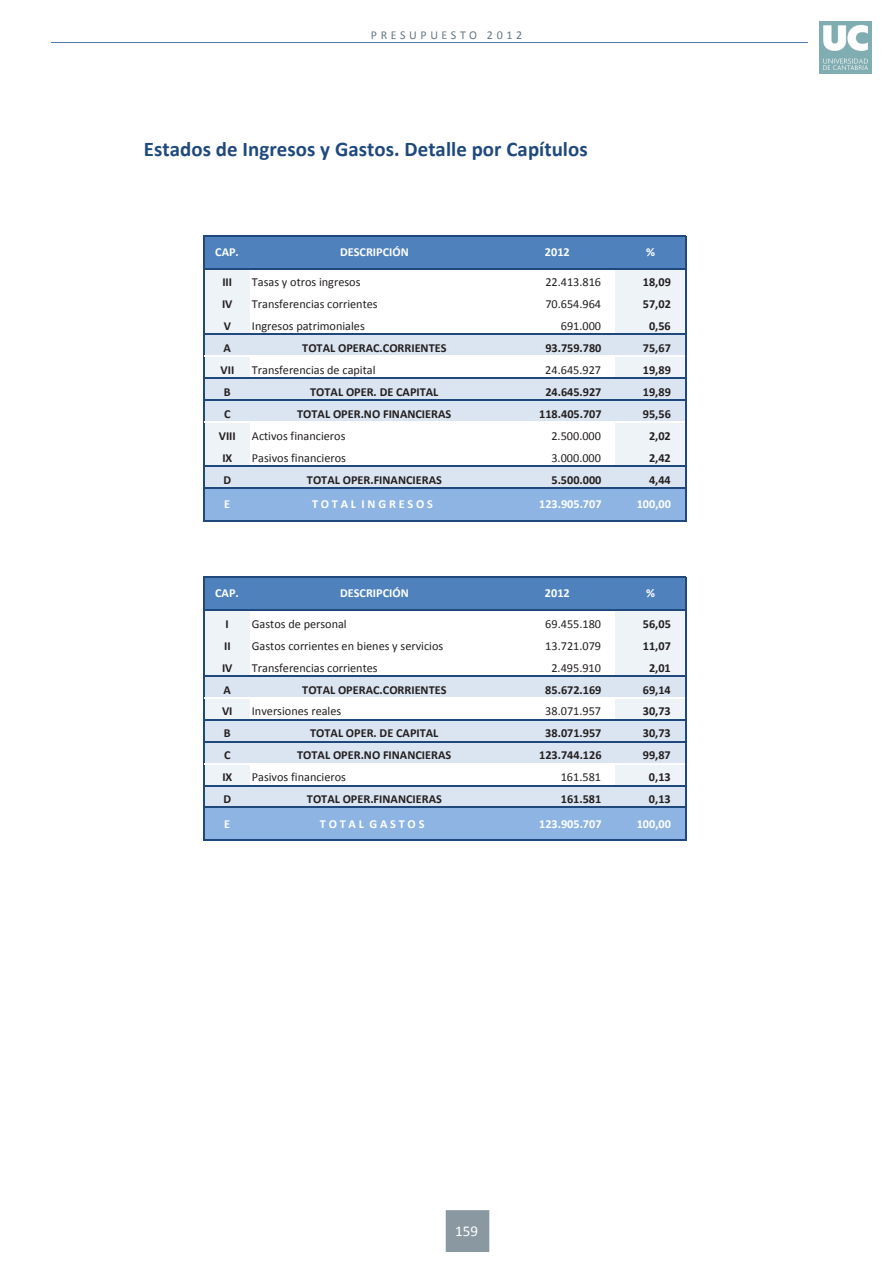
<style>
.page{position:relative;width:893px;height:1263px;background:#fff}
.page>*{position:absolute;margin:0;border:0;box-sizing:border-box;transform-origin:0 0}
.t1{font:700 20.85px "Calibri";letter-spacing:.005em;color:#1f497d}
.t2{font:15px "Calibri";color:#fff}
.t3{font:700 12.3px "Calibri";color:#231f20}
.t4{font:12.3px "Calibri";color:#231f20}
.t5{font:700 12.3px "Calibri";color:#fff}
.t6{font:700 12.3px "Calibri";letter-spacing:.225em;color:#fff}
.t7{font:12px "Calibri";letter-spacing:.3em;color:#647882}
</style>
<div class="page">
<img style="left:819px;top:21px;width:53px;height:53px">
<div style="left:446px;top:1210px;width:43px;height:42px;background:#8a99a1"></div>
<hr style="left:51px;top:42px;width:757px;height:1px;background:#4e78ae">
<div style="left:205px;top:236px;width:481px;height:33px;background:#4f82bd"></div>
<div style="left:205px;top:268px;width:45px;height:67px;background:#eef3f8"></div>
<div style="left:615px;top:268px;width:71px;height:67px;background:#eef3f8"></div>
<div style="left:205px;top:334px;width:481px;height:22px;background:#dbe5f1"></div>
<div style="left:205px;top:356px;width:45px;height:22px;background:#eef3f8"></div>
<div style="left:615px;top:356px;width:71px;height:22px;background:#eef3f8"></div>
<div style="left:205px;top:378px;width:481px;height:44px;background:#dbe5f1"></div>
<div style="left:205px;top:422px;width:45px;height:44px;background:#eef3f8"></div>
<div style="left:615px;top:422px;width:71px;height:44px;background:#eef3f8"></div>
<div style="left:205px;top:466px;width:481px;height:22px;background:#dbe5f1"></div>
<div style="left:205px;top:488px;width:481px;height:33px;background:#8eb4e3"></div>
<div style="left:205px;top:577px;width:481px;height:33px;background:#4f82bd"></div>
<div style="left:205px;top:610px;width:45px;height:66px;background:#eef3f8"></div>
<div style="left:615px;top:610px;width:71px;height:66px;background:#eef3f8"></div>
<div style="left:205px;top:675px;width:481px;height:23px;background:#dbe5f1"></div>
<div style="left:205px;top:697px;width:45px;height:23px;background:#eef3f8"></div>
<div style="left:615px;top:697px;width:71px;height:23px;background:#eef3f8"></div>
<div style="left:205px;top:719px;width:481px;height:45px;background:#dbe5f1"></div>
<div style="left:205px;top:763px;width:45px;height:23px;background:#eef3f8"></div>
<div style="left:615px;top:763px;width:71px;height:23px;background:#eef3f8"></div>
<div style="left:205px;top:785px;width:481px;height:23px;background:#dbe5f1"></div>
<div style="left:205px;top:807px;width:481px;height:33px;background:#8eb4e3"></div>
<hr style="left:204px;top:235px;width:1px;height:286px;background:#1f497c">
<hr style="left:685px;top:236px;width:1px;height:285px;background:#1f497c">
<hr style="left:204px;top:576px;width:1px;height:265px;background:#1f497c">
<hr style="left:685px;top:578px;width:1px;height:263px;background:#1f497c">
<hr style="left:205px;top:235px;width:481px;height:1px;background:#1f497c">
<hr style="left:205px;top:268px;width:481px;height:1px;background:#1f497c">
<hr style="left:205px;top:334px;width:481px;height:1px;background:#1f497c">
<hr style="left:205px;top:356px;width:480px;height:1px;background:#fff">
<hr style="left:205px;top:378px;width:481px;height:1px;background:#1f497c">
<hr style="left:205px;top:400px;width:481px;height:1px;background:#1f497c">
<hr style="left:205px;top:422px;width:480px;height:1px;background:#fff">
<hr style="left:205px;top:466px;width:481px;height:1px;background:#1f497c">
<hr style="left:205px;top:488px;width:481px;height:1px;background:#1f497c">
<hr style="left:205px;top:520px;width:481px;height:1px;background:#1f497c">
<hr style="left:205px;top:576px;width:481px;height:2px;background:#1f497c">
<hr style="left:205px;top:609px;width:481px;height:1px;background:#1f497c">
<hr style="left:205px;top:675px;width:481px;height:1px;background:#1f497c">
<hr style="left:205px;top:697px;width:480px;height:1px;background:#fff">
<hr style="left:205px;top:719px;width:481px;height:1px;background:#1f497c">
<hr style="left:205px;top:741px;width:481px;height:1px;background:#1f497c">
<hr style="left:205px;top:763px;width:480px;height:1px;background:#fff">
<hr style="left:205px;top:785px;width:481px;height:1px;background:#1f497c">
<hr style="left:205px;top:807px;width:481px;height:1px;background:#1f497c">
<hr style="left:205px;top:840px;width:481px;height:1px;background:#1f497c">
<p class="t7" style="left:371px;top:27px;width:153px">PRESUPUESTO 2012</p>
<p class="t1" style="left:144px;top:136px;width:445px">Estados de Ingresos y Gastos. Detalle por Capítulos</p>
<p class="t5" style="left:215px;top:244px;width:25px">CAP.</p>
<p class="t5" style="left:340px;top:244px;width:70px">DESCRIPCIÓN</p>
<p class="t5" style="left:545px;top:244px;width:26px">2012</p>
<p class="t5" style="left:646px;top:244px;width:10px">%</p>
<p class="t3" style="left:222px;top:275px;width:11px">III</p>
<p class="t4" style="left:252px;top:275px;width:110px">Tasas y otros ingresos</p>
<p class="t4" style="left:545px;top:275px;width:57px">22.413.816</p>
<p class="t3" style="left:643px;top:275px;width:29px">18,09</p>
<p class="t3" style="left:222px;top:297px;width:12px">IV</p>
<p class="t4" style="left:252px;top:297px;width:127px">Transferencias corrientes</p>
<p class="t4" style="left:545px;top:297px;width:57px">70.654.964</p>
<p class="t3" style="left:643px;top:297px;width:29px">57,02</p>
<p class="t3" style="left:224px;top:318px;width:9px">V</p>
<p class="t4" style="left:252px;top:318px;width:114px">Ingresos patrimoniales</p>
<p class="t4" style="left:561px;top:318px;width:42px">691.000</p>
<p class="t3" style="left:649px;top:318px;width:23px">0,56</p>
<p class="t3" style="left:223px;top:340px;width:9px">A</p>
<p class="t3" style="left:302px;top:340px;width:146px">TOTAL OPERAC.CORRIENTES</p>
<p class="t3" style="left:545px;top:340px;width:58px">93.759.780</p>
<p class="t3" style="left:643px;top:340px;width:29px">75,67</p>
<p class="t3" style="left:221px;top:362px;width:15px">VII</p>
<p class="t4" style="left:252px;top:362px;width:125px">Transferencias de capital</p>
<p class="t4" style="left:545px;top:362px;width:57px">24.645.927</p>
<p class="t3" style="left:643px;top:362px;width:29px">19,89</p>
<p class="t3" style="left:224px;top:384px;width:8px">B</p>
<p class="t3" style="left:310px;top:384px;width:130px">TOTAL OPER. DE CAPITAL</p>
<p class="t3" style="left:545px;top:384px;width:58px">24.645.927</p>
<p class="t3" style="left:643px;top:384px;width:29px">19,89</p>
<p class="t3" style="left:224px;top:406px;width:8px">C</p>
<p class="t3" style="left:297px;top:406px;width:156px">TOTAL OPER.NO FINANCIERAS</p>
<p class="t3" style="left:539px;top:406px;width:64px">118.405.707</p>
<p class="t3" style="left:643px;top:406px;width:29px">95,56</p>
<p class="t3" style="left:219px;top:428px;width:19px">VIII</p>
<p class="t4" style="left:252px;top:428px;width:95px">Activos financieros</p>
<p class="t4" style="left:551px;top:428px;width:51px">2.500.000</p>
<p class="t3" style="left:649px;top:428px;width:23px">2,02</p>
<p class="t3" style="left:222px;top:450px;width:12px">IX</p>
<p class="t4" style="left:252px;top:450px;width:96px">Pasivos financieros</p>
<p class="t4" style="left:551px;top:450px;width:51px">3.000.000</p>
<p class="t3" style="left:649px;top:450px;width:23px">2,42</p>
<p class="t3" style="left:223px;top:472px;width:9px">D</p>
<p class="t3" style="left:307px;top:472px;width:136px">TOTAL OPER.FINANCIERAS</p>
<p class="t3" style="left:551px;top:472px;width:51px">5.500.000</p>
<p class="t3" style="left:649px;top:472px;width:23px">4,44</p>
<p class="t5" style="left:224px;top:497px;width:7px">E</p>
<p class="t6" style="left:312px;top:497px;width:122px">TOTAL INGRESOS</p>
<p class="t5" style="left:539px;top:497px;width:64px">123.905.707</p>
<p class="t5" style="left:637px;top:497px;width:36px">100,00</p>
<p class="t5" style="left:215px;top:586px;width:25px">CAP.</p>
<p class="t5" style="left:340px;top:586px;width:70px">DESCRIPCIÓN</p>
<p class="t5" style="left:545px;top:586px;width:26px">2012</p>
<p class="t5" style="left:646px;top:586px;width:10px">%</p>
<p class="t3" style="left:226px;top:616px;width:5px">I</p>
<p class="t4" style="left:252px;top:616px;width:96px">Gastos de personal</p>
<p class="t4" style="left:545px;top:616px;width:57px">69.455.180</p>
<p class="t3" style="left:643px;top:616px;width:29px">56,05</p>
<p class="t3" style="left:224px;top:638px;width:8px">II</p>
<p class="t4" style="left:252px;top:638px;width:193px">Gastos corrientes en bienes y servicios</p>
<p class="t4" style="left:545px;top:638px;width:57px">13.721.079</p>
<p class="t3" style="left:643px;top:638px;width:29px">11,07</p>
<p class="t3" style="left:222px;top:660px;width:12px">IV</p>
<p class="t4" style="left:252px;top:660px;width:127px">Transferencias corrientes</p>
<p class="t4" style="left:551px;top:660px;width:51px">2.495.910</p>
<p class="t3" style="left:649px;top:660px;width:23px">2,01</p>
<p class="t3" style="left:223px;top:682px;width:9px">A</p>
<p class="t3" style="left:302px;top:682px;width:146px">TOTAL OPERAC.CORRIENTES</p>
<p class="t3" style="left:545px;top:682px;width:58px">85.672.169</p>
<p class="t3" style="left:643px;top:682px;width:29px">69,14</p>
<p class="t3" style="left:222px;top:704px;width:12px">VI</p>
<p class="t4" style="left:252px;top:704px;width:91px">Inversiones reales</p>
<p class="t4" style="left:545px;top:704px;width:57px">38.071.957</p>
<p class="t3" style="left:643px;top:704px;width:29px">30,73</p>
<p class="t3" style="left:224px;top:726px;width:8px">B</p>
<p class="t3" style="left:310px;top:726px;width:130px">TOTAL OPER. DE CAPITAL</p>
<p class="t3" style="left:545px;top:726px;width:58px">38.071.957</p>
<p class="t3" style="left:643px;top:726px;width:29px">30,73</p>
<p class="t3" style="left:224px;top:748px;width:8px">C</p>
<p class="t3" style="left:297px;top:748px;width:156px">TOTAL OPER.NO FINANCIERAS</p>
<p class="t3" style="left:539px;top:748px;width:64px">123.744.126</p>
<p class="t3" style="left:643px;top:748px;width:29px">99,87</p>
<p class="t3" style="left:222px;top:770px;width:12px">IX</p>
<p class="t4" style="left:252px;top:770px;width:96px">Pasivos financieros</p>
<p class="t4" style="left:561px;top:770px;width:42px">161.581</p>
<p class="t3" style="left:649px;top:770px;width:23px">0,13</p>
<p class="t3" style="left:223px;top:792px;width:9px">D</p>
<p class="t3" style="left:307px;top:792px;width:136px">TOTAL OPER.FINANCIERAS</p>
<p class="t3" style="left:561px;top:792px;width:42px">161.581</p>
<p class="t3" style="left:649px;top:792px;width:23px">0,13</p>
<p class="t5" style="left:224px;top:816px;width:7px">E</p>
<p class="t6" style="left:320px;top:816px;width:106px">TOTAL GASTOS</p>
<p class="t5" style="left:539px;top:816px;width:64px">123.905.707</p>
<p class="t5" style="left:637px;top:816px;width:36px">100,00</p>
<p class="t2" style="left:455px;top:1221px;width:24px">159</p>
</div>
